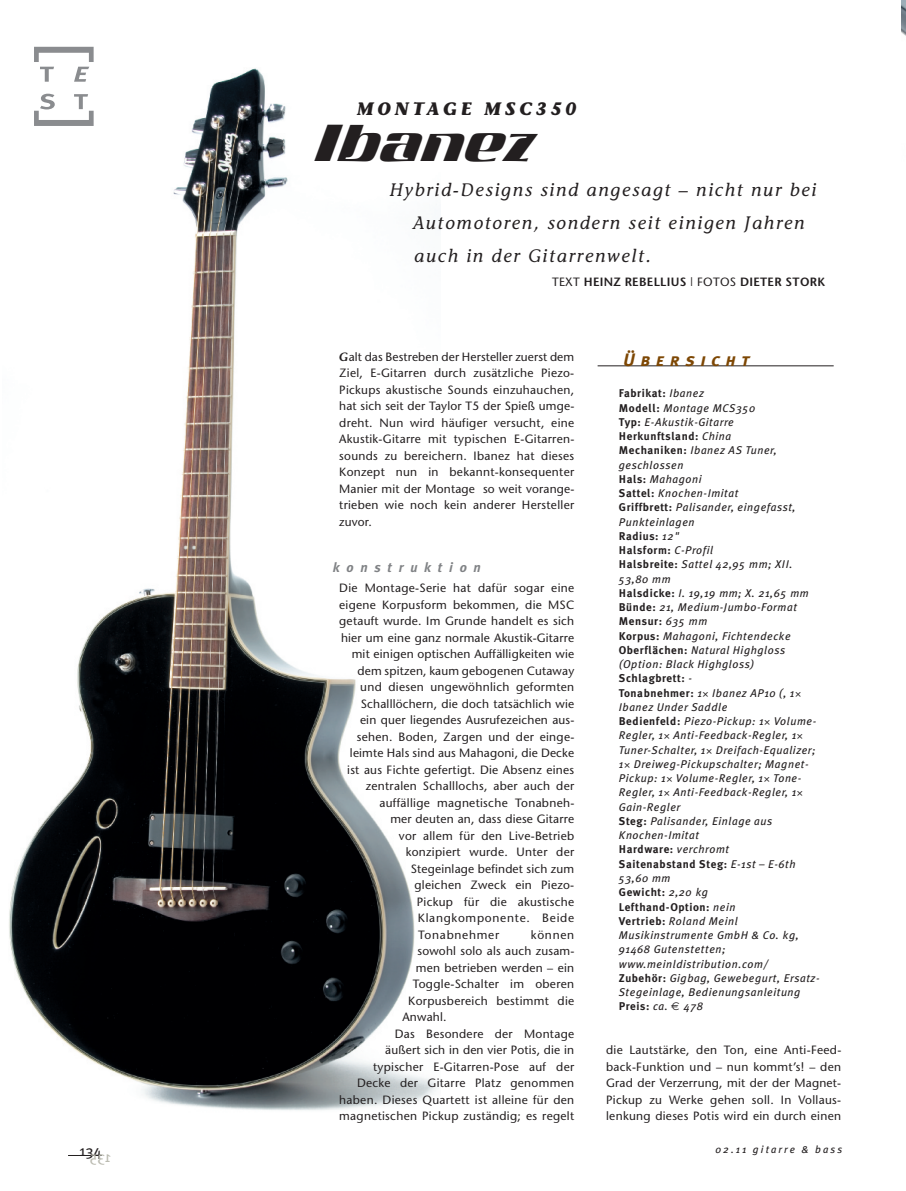
<style>
.page{position:relative;width:906px;height:1191px;background:#fff}
.page>*{position:absolute;margin:0;border:0;box-sizing:border-box;transform-origin:0 0}
.t1{font:45px "Concorde";letter-spacing:.025em;color:#231f20}
.t2{font:italic 18px/33px "Stone Informal";letter-spacing:.1em;color:#231f20}
.t3{font:italic 700 18px "Stone Informal";letter-spacing:.2em;color:#231f20}
.t4{font:italic 18px "Meta Plus Bold Caps";letter-spacing:.3em;color:#7d4704}
.t5{font:15px "Meta Plus";color:#231f20}
.t6{font:italic 700 13.5px "Meta Plus";letter-spacing:.5em;color:#808285}
.t7{font:12px/16.5px "Stone Sans";letter-spacing:.025em;color:#231f20;text-align:justify}
.t8{font:600 12px "Stone Sans";letter-spacing:.025em;color:#231f20}
.t9{font:12px "Stone Sans";letter-spacing:.06em;color:#231f20}
.t10{font:italic 11.25px/14.2px "Meta Plus";letter-spacing:.05em;color:#231f20}
.t11{font:italic 10.5px "Meta Plus";letter-spacing:.2em;color:#231f20}
.s1{font-weight:400}
.s2{font-family:"Stone Informal";font-weight:600;font-style:italic}
.s3{font-weight:700;font-style:normal}
.s4{font-family:"Euro Sans";font-style:normal}
</style>
<div class="page">
<img style="left:9px;top:46px;width:429px;height:1064px">
<svg style="left:34px;top:47px;width:60px;height:35px"></svg>
<svg style="left:34px;top:94px;width:60px;height:32px"></svg>
<hr style="left:68px;top:1155px;width:34px;height:1px;background:#231f20">
<hr style="left:597px;top:365px;width:236px;height:1px;background:#231f20">
<img style="left:901px;top:0;width:5px;height:36px">
<h2 class="t3" style="left:357px;top:102px;width:221px">MONTAGE MSC350</h2>
<h1 class="t1" style="left:315px;top:119px;width:219px">Ibanez</h1>
<h2 class="t2" style="left:413px;top:175px;width:405px;text-indent:-23px">Hybrid-Designs sind angesagt – nicht nur bei<br>Automotoren, sondern seit einigen Jahren auch in der Gitarrenwelt.</h2>
<p class="t8" style="left:552px;top:278px;width:275px"><span class="s1">TEXT</span> HEINZ REBELLIUS <span class="s1">| FOTOS</span> DIETER STORK</p>
<p class="t7" style="left:339px;top:350px;width:237px"><span class="s2">G</span>alt das Bestreben der Hersteller zuerst dem Ziel, E-Gitarren durch zusätzliche Piezo-Pickups akustische Sounds einzuhauchen, hat sich seit der Taylor T5 der Spieß umge&shy;dreht. Nun wird häufiger versucht, eine Akustik-Gitarre mit typischen E-Gitarren&shy;sounds zu bereichern. Ibanez hat dieses Konzept nun in bekannt-konsequenter Manier mit der Montage so weit vorange&shy;trieben wie noch kein anderer Hersteller zuvor.</p>
<p class="t6" style="left:333px;top:560px;width:149px">konstruktion</p>
<p class="t7" style="left:339px;top:581px;width:236px">Die Montage-Serie hat dafür sogar eine</p>
<p class="t7" style="left:339px;top:597px;width:236px">eigene Korpusform bekommen, die MSC</p>
<p class="t7" style="left:339px;top:614px;width:236px">getauft wurde. Im Grunde handelt es sich</p>
<p class="t7" style="left:341px;top:630px;width:235px">hier um eine ganz normale Akustik-Gitarre</p>
<p class="t7" style="left:352px;top:647px;width:224px">mit einigen optischen Auffälligkeiten wie</p>
<p class="t7" style="left:357px;top:663px;width:218px">dem spitzen, kaum gebogenen Cutaway</p>
<p class="t7" style="left:360px;top:680px;width:215px">und diesen ungewöhnlich geformten</p>
<p class="t7" style="left:361px;top:696px;width:215px">Schalllöchern, die doch tatsächlich wie</p>
<p class="t7" style="left:360px;top:713px;width:216px">ein quer liegendes Ausrufezeichen aus-</p>
<p class="t7" style="left:357px;top:729px;width:219px">sehen. Boden, Zargen und der einge-</p>
<p class="t7" style="left:350px;top:746px;width:226px">leimte Hals sind aus Mahagoni, die Decke</p>
<p class="t7" style="left:347px;top:762px;width:228px">ist aus Fichte gefertigt. Die Absenz eines</p>
<p class="t7" style="left:366px;top:779px;width:210px">zentralen Schalllochs, aber auch der</p>
<p class="t7" style="left:379px;top:795px;width:196px">auffällige magnetische Tonabneh-</p>
<p class="t7" style="left:390px;top:812px;width:185px">mer deuten an, dass diese Gitarre</p>
<p class="t7" style="left:399px;top:828px;width:177px">vor allem für den Live-Betrieb</p>
<p class="t7" style="left:406px;top:845px;width:170px">konzipiert wurde. Unter der</p>
<p class="t7" style="left:411px;top:861px;width:165px">Stegeinlage befindet sich zum</p>
<p class="t7" style="left:414px;top:878px;width:161px">gleichen Zweck ein Piezo-</p>
<p class="t7" style="left:417px;top:894px;width:159px">Pickup für die akustische</p>
<p class="t9" style="left:418px;top:913px;width:158px">Klangkomponente. Beide</p>
<p class="t9" style="left:418px;top:929px;width:83px">Tonabnehmer</p>
<p class="t7" style="left:531px;top:927px;width:45px">können</p>
<p class="t7" style="left:417px;top:944px;width:158px">sowohl solo als auch zusam-</p>
<p class="t7" style="left:416px;top:960px;width:160px">men betrieben werden – ein</p>
<p class="t7" style="left:413px;top:977px;width:163px">Toggle-Schalter im oberen</p>
<p class="t7" style="left:408px;top:993px;width:167px">Korpusbereich bestimmt die</p>
<p class="t7" style="left:402px;top:1010px;width:46px">Anwahl.</p>
<p class="t7" style="left:395px;top:1026px;width:181px">Das Besondere der Montage</p>
<p class="t7" style="left:385px;top:1043px;width:190px">äußert sich in den vier Potis, die in</p>
<p class="t7" style="left:373px;top:1059px;width:203px">typischer E-Gitarren-Pose auf der</p>
<p class="t7" style="left:357px;top:1076px;width:219px">Decke der Gitarre Platz genommen</p>
<p class="t7" style="left:339px;top:1092px;width:236px">haben. Dieses Quartett ist alleine für den</p>
<p class="t7" style="left:339px;top:1109px;width:236px">magnetischen Pickup zuständig; es regelt</p>
<h2 class="t4" style="left:623px;top:349px;width:128px">Übersicht</h2>
<p class="t10" style="left:619px;top:386px;width:202px"><span class="s3">Fabrikat:</span> Ibanez<br><span class="s3">Modell:</span> Montage MCS350<br><span class="s3">Typ:</span> E-Akustik-Gitarre<br><span class="s3">Herkunftsland:</span> China<br><span class="s3">Mechaniken:</span> Ibanez AS Tuner, geschlossen<br><span class="s3">Hals:</span> Mahagoni<br><span class="s3">Sattel:</span> Knochen-Imitat<br><span class="s3">Griffbrett:</span> Palisander, eingefasst,<br>Punkteinlagen<br><span class="s3">Radius:</span> 12"<br><span class="s3">Halsform:</span> C-Profil<br><span class="s3">Halsbreite:</span> Sattel 42,95 mm; XII.<br>53,80 mm<br><span class="s3">Halsdicke:</span> I. 19,19 mm; X. 21,65 mm<br><span class="s3">Bünde:</span> 21, Medium-Jumbo-Format<br><span class="s3">Mensur:</span> 635 mm<br><span class="s3">Korpus:</span> Mahagoni, Fichtendecke<br><span class="s3">Oberflächen:</span> Natural Highgloss (Option: Black Highgloss)<br><span class="s3">Schlagbrett:</span> -<br><span class="s3">Tonabnehmer:</span> 1 Ibanez AP10 (, 1<br>Ibanez Under Saddle<br><span class="s3">Bedienfeld:</span> Piezo-Pickup: 1 Volume-<br>Regler, 1 Anti-Feedback-Regler, 1<br>Tuner-Schalter, 1 Dreifach-Equalizer;<br>1 Dreiweg-Pickupschalter; Magnet-<br>Pickup: 1 Volume-Regler, 1 Tone-<br>Regler, 1 Anti-Feedback-Regler, 1<br>Gain-Regler<br><span class="s3">Steg:</span> Palisander, Einlage aus<br>Knochen-Imitat<br><span class="s3">Hardware:</span> verchromt<br><span class="s3">Saitenabstand Steg:</span> E-1st – E-6th<br>53,60 mm<br><span class="s3">Gewicht:</span> 2,20 kg<br><span class="s3">Lefthand-Option:</span> nein<br><span class="s3">Vertrieb:</span> Roland Meinl<br>Musikinstrumente GmbH &amp; Co. kg,<br>91468 Gutenstetten; www.meinldistribution.com/<br><span class="s3">Zubehör:</span> Gigbag, Gewebegurt, Ersatz-<br>Stegeinlage, Bedienungsanleitung<br><span class="s3">Preis:</span> ca. <span class="s4">€</span> 478</p>
<p class="t7" style="left:606px;top:1043px;width:237px">die Lautstärke, den Ton, eine Anti-Feed&shy;back-Funktion und – nun kommt’s! – den Grad der Verzerrung, mit der der Magnet-Pickup zu Werke gehen soll. In Vollaus&shy;lenkung dieses Potis wird ein durch einen</p>
<p class="t5" style="left:80px;top:1141px;width:24px">134</p>
<p class="t11" style="left:715px;top:1143px;width:128px">02.11 gitarre &amp; bass</p>
</div>
